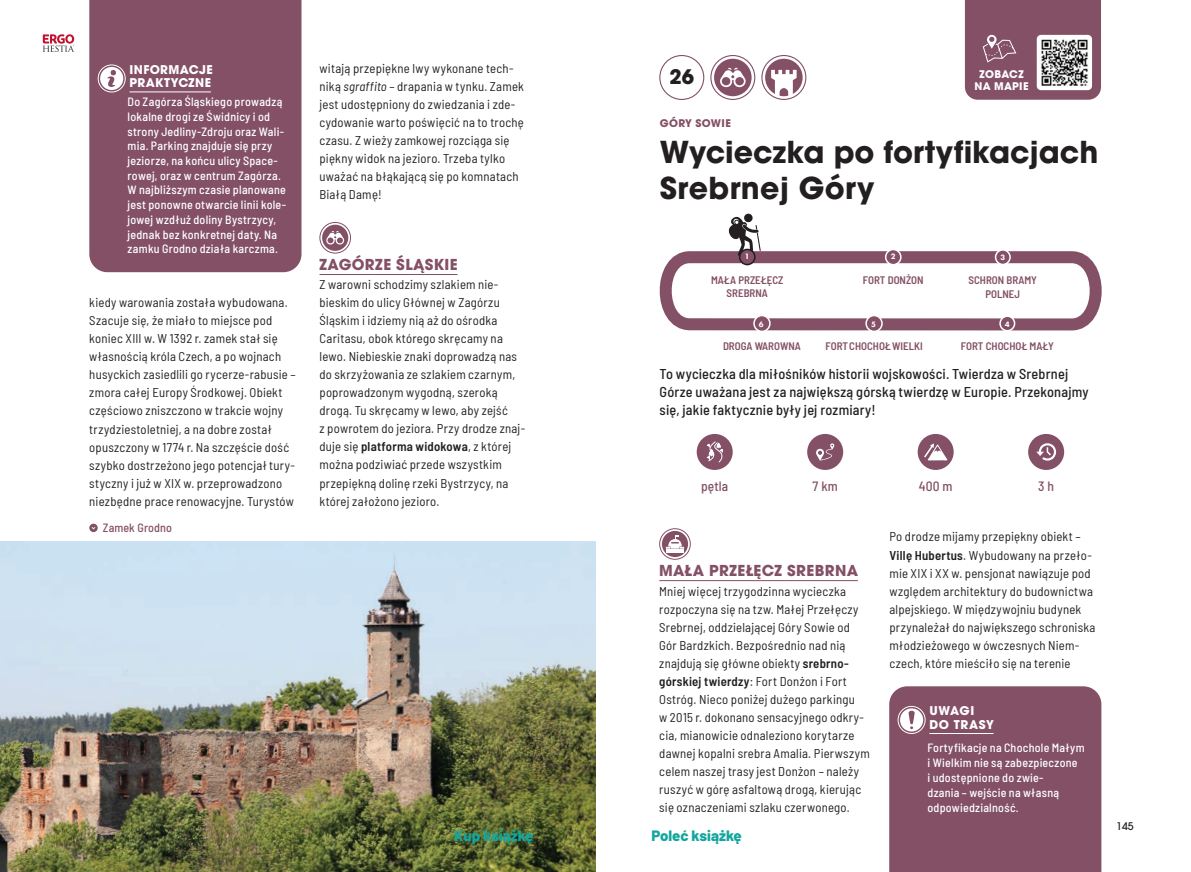
<style>
.page{position:relative;width:1191px;height:872px;background:#fff}
.page>*{position:absolute;margin:0;border:0;box-sizing:border-box;transform-origin:0 0}
.t1{font:700 30px/36px "ITC Avant Garde Pro";color:#231f20}
.t2{font:700 19.95px "ITC Avant Garde Pro";color:#231f20}
.t3{font:700 15px "ITC Avant Garde Pro";letter-spacing:.025em;color:#835065}
.t4{font:800 15px "Barlow";color:#13a69e}
.t5{font:500 semi-condensed 14.25px/18px "Barlow";letter-spacing:.015em;color:#231f20}
.t6{font:500 semi-condensed 13.5px "Barlow";letter-spacing:.01em;color:#835065}
.t7{font:semi-condensed 12.75px/18px "Barlow";letter-spacing:.02em;color:#231f20}
.t8{font:500 semi-condensed 12px/14.7px "Barlow";letter-spacing:.02em;color:#fff}
.t9{font:700 12px/13.5px "ITC Avant Garde Pro";letter-spacing:.035em;color:#fff}
.t10{font:500 semi-condensed 12px "Barlow";letter-spacing:.01em;color:#835065}
.t11{font:600 semi-condensed 10.95px/13px "Barlow";color:#835065;text-align:center}
.t12{font:700 10.5px/12px "ITC Avant Garde Pro";letter-spacing:.03em;color:#fff;text-align:center}
.t13{font:700 10.5px "ITC Avant Garde Pro";letter-spacing:.03em;color:#835065}
.t14{font:500 10.5px "ITC Avant Garde Pro";color:#231f20}
.t15{font:800 8.1px "Futura PT";color:#fff}
.s1{font-style:italic}
.s2{font-weight:600}
</style>
<div class="page">
<svg style="left:43px;top:34px;width:31px;height:18px"></svg>
<hr style="left:659px;top:580px;width:199px;height:1px;background:#835065">
<svg style="left:662px;top:531px;width:26px;height:26px"></svg>
<div style="left:659px;top:528px;width:31px;height:31px;border:1px solid #835065;border-radius:50%"></div>
<svg style="left:666px;top:535px;width:18px;height:18px"></svg>
<hr style="left:319px;top:274px;width:138px;height:1px;background:#835065">
<div style="left:322px;top:225px;width:26px;height:26px;background:#835065;border-radius:50%"></div>
<div style="left:319px;top:222px;width:32px;height:31px;border:1px solid #835065;border-radius:50%"></div>
<svg style="left:326px;top:231px;width:18px;height:14px"></svg>
<div style="left:89px;top:0;width:212px;height:272px;background:#835065"></div>
<hr style="left:129px;top:92px;width:82px;height:1px;background:#fff">
<div style="left:100px;top:67px;width:23px;height:23px;background:#fff;border-radius:50%"></div>
<div style="left:98px;top:65px;width:28px;height:27px;border:1px solid #fff;border-radius:50%"></div>
<svg style="left:107px;top:70px;width:9px;height:17px"></svg>
<img style="left:0;top:541px;width:595px;height:331px">
<svg style="left:659px;top:246px;width:443px;height:85px"></svg>
<div style="left:885px;top:249px;width:15px;height:16px;background:#835065;border-radius:50%"></div>
<div style="left:885px;top:249px;width:16px;height:16px;border:2px solid #fff;border-radius:50%"></div>
<div style="left:995px;top:250px;width:15px;height:14px;background:#835065;border-radius:50%"></div>
<div style="left:994px;top:249px;width:16px;height:16px;border:2px solid #fff;border-radius:50%"></div>
<div style="left:1000px;top:316px;width:14px;height:15px;background:#835065;border-radius:50%"></div>
<div style="left:999px;top:315px;width:16px;height:16px;border:2px solid #fff;border-radius:50%"></div>
<div style="left:866px;top:315px;width:16px;height:16px;background:#835065;border-radius:50%"></div>
<div style="left:865px;top:315px;width:17px;height:17px;border:2px solid #fff;border-radius:50%"></div>
<div style="left:754px;top:315px;width:16px;height:16px;background:#835065;border-radius:50%"></div>
<div style="left:753px;top:315px;width:17px;height:17px;border:2px solid #fff;border-radius:50%"></div>
<svg style="left:727px;top:213px;width:33px;height:43px"></svg>
<div style="left:739px;top:249px;width:16px;height:16px;background:#835065;border-radius:50%"></div>
<div style="left:739px;top:249px;width:16px;height:16px;border:2px solid #231f20;border-radius:50%"></div>
<div style="left:696px;top:434px;width:36px;height:36px;background:#835065;border-radius:50%"></div>
<svg style="left:706px;top:441px;width:16px;height:22px"></svg>
<div style="left:807px;top:434px;width:36px;height:36px;background:#835065;border-radius:50%"></div>
<svg style="left:816px;top:443px;width:18px;height:17px"></svg>
<div style="left:917px;top:434px;width:36px;height:36px;background:#835065;border-radius:50%"></div>
<svg style="left:924px;top:443px;width:23px;height:17px"></svg>
<div style="left:1028px;top:434px;width:36px;height:36px;background:#835065;border-radius:50%"></div>
<svg style="left:1036px;top:443px;width:20px;height:17px"></svg>
<div style="left:659px;top:55px;width:45px;height:45px;border:1px solid #835065;border-radius:50%"></div>
<div style="left:889px;top:686px;width:212px;height:186px;background:#835065"></div>
<div style="left:714px;top:59px;width:37px;height:37px;background:#835065;border-radius:50%"></div>
<div style="left:710px;top:55px;width:45px;height:45px;border:1px solid #835065;border-radius:50%"></div>
<svg style="left:720px;top:68px;width:26px;height:19px"></svg>
<div style="left:765px;top:59px;width:37px;height:37px;background:#835065;border-radius:50%"></div>
<div style="left:761px;top:55px;width:45px;height:45px;border:1px solid #835065;border-radius:50%"></div>
<svg style="left:771px;top:70px;width:25px;height:26px"></svg>
<svg style="left:89px;top:523px;width:9px;height:9px"></svg>
<svg style="left:965px;top:0;width:136px;height:100px;background:#8d6777"></svg>
<p class="t9" style="left:129px;top:62px;width:85px">INFORMACJE<br>PRAKTYCZNE</p>
<p class="t8" style="left:128px;top:94px;width:160px">Do Zagórza Śląskiego prowadzą lokalne drogi ze Świdnicy i od strony Jedliny-Zdroju oraz Wali&shy;mia. Parking znajduje się przy jeziorze, na końcu ulicy Space&shy;rowej, oraz w centrum Zagórza.<br>W najbliższym czasie planowane jest ponowne otwarcie linii kole&shy;jowej wzdłuż doliny Bystrzycy, jednak bez konkretnej daty. Na zamku Grodno działa karczma.</p>
<p class="t7" style="left:89px;top:293px;width:208px">kiedy warowania została wybudowana.<br>Szacuje się, że miało to miejsce pod koniec XIII w. W 1392 r. zamek stał się własnością króla Czech, a po wojnach husyckich zasiedlili go rycerze-rabusie – zmora całej Europy Środkowej. Obiekt częściowo zniszczono w trakcie wojny trzydziestoletniej, a na dobre został opuszczony w 1774 r. Na szczęście dość szybko dostrzeżono jego potencjał tury&shy;styczny i już w XIX w. przeprowadzono niezbędne prace renowacyjne. Turystów</p>
<p class="t10" style="left:103px;top:519px;width:71px">Zamek Grodno</p>
<p class="t7" style="left:319px;top:59px;width:206px">witają przepiękne lwy wykonane tech&shy;niką <span class="s1">sgraffito</span> – drapania w tynku. Zamek jest udostępniony do zwiedzania i zde&shy;cydowanie warto poświęcić na to trochę czasu. Z wieży zamkowej rozciąga się piękny widok na jezioro. Trzeba tylko uważać na błąkającą się po komnatach Białą Damę!</p>
<p class="t3" style="left:319px;top:254px;width:140px">ZAGÓRZE ŚLĄSKIE</p>
<p class="t7" style="left:319px;top:275px;width:207px">Z warowni schodzimy szlakiem nie&shy;bieskim do ulicy Głównej w Zagórzu Śląskim i idziemy nią aż do ośrodka Caritasu, obok którego skręcamy na lewo. Niebieskie znaki doprowadzą nas do skrzyżowania ze szlakiem czarnym, poprowadzonym wygodną, szeroką drogą. Tu skręcamy w lewo, aby zejść<br>z powrotem do jeziora. Przy drodze znaj&shy;duje się <span class="s2">platforma widokowa</span>, z której można podziwiać przede wszystkim przepiękną dolinę rzeki Bystrzycy, na której założono jezioro.</p>
<h2 class="t2" style="left:669px;top:63px;width:26px">26</h2>
<p class="t12" style="left:974px;top:68px;width:56px">ZOBACZ<br>NA MAPIE</p>
<p class="t13" style="left:659px;top:116px;width:73px">GÓRY SOWIE</p>
<h1 class="t1" style="left:659px;top:134px;width:440px">Wycieczka po fortyfikacjach<br>Srebrnej Góry</h1>
<p class="t15" style="left:745px;top:251px;width:6px">1</p>
<p class="t15" style="left:890px;top:251px;width:6px">2</p>
<p class="t15" style="left:1000px;top:252px;width:6px">3</p>
<p class="t11" style="left:711px;top:273px;width:74px">MAŁA PRZEŁĘCZ<br>SREBRNA</p>
<p class="t11" style="left:862px;top:273px;width:62px">FORT DONŻON</p>
<p class="t11" style="left:968px;top:273px;width:70px">SCHRON BRAMY<br>POLNEJ</p>
<p class="t15" style="left:759px;top:319px;width:6px">6</p>
<p class="t15" style="left:871px;top:319px;width:6px">5</p>
<p class="t15" style="left:1005px;top:319px;width:6px">4</p>
<p class="t11" style="left:723px;top:339px;width:79px">DROGA WAROWNA</p>
<p class="t11" style="left:825px;top:339px;width:99px">FORT CHOCHOŁ WIELKI</p>
<p class="t11" style="left:960px;top:339px;width:94px">FORT CHOCHOŁ MAŁY</p>
<p class="t5" style="left:659px;top:364px;width:430px">To wycieczka dla miłośników historii wojskowości. Twierdza w Srebrnej<br>Górze uważana jest za największą górską twierdzę w Europie. Przekonajmy się, jakie faktycznie były jej rozmiary!</p>
<p class="t6" style="left:701px;top:476px;width:29px">pętla</p>
<p class="t6" style="left:812px;top:476px;width:27px">7 km</p>
<p class="t6" style="left:918px;top:476px;width:35px">400 m</p>
<p class="t6" style="left:1038px;top:476px;width:17px">3 h</p>
<p class="t3" style="left:659px;top:560px;width:200px">MAŁA PRZEŁĘCZ SREBRNA</p>
<p class="t7" style="left:659px;top:581px;width:212px">Mniej więcej trzygodzinna wycieczka rozpoczyna się na tzw. Małej Przełęczy Srebrnej, oddzielającej Góry Sowie od Gór Bardzkich. Bezpośrednio nad nią znajdują się główne obiekty <span class="s2">srebrno&shy;górskiej twierdzy</span>: Fort Donżon i Fort Ostróg. Nieco poniżej dużego parkingu<br>w 2015 r. dokonano sensacyjnego odkry&shy;cia, mianowicie odnaleziono korytarze dawnej kopalni srebra Amalia. Pierwszym celem naszej trasy jest Donżon – należy ruszyć w górę asfaltową drogą, kierując się oznaczeniami szlaku czerwonego.</p>
<p class="t7" style="left:889px;top:527px;width:207px">Po drodze mijamy przepiękny obiekt – <span class="s2">Villę Hubertus</span>. Wybudowany na przeło&shy;mie XIX i XX w. pensjonat nawiązuje pod względem architektury do budownictwa alpejskiego. W międzywojniu budynek przynależał do największego schroniska młodzieżowego w ówczesnych Niem&shy;czech, które mieściło się na terenie</p>
<p class="t9" style="left:929px;top:704px;width:66px">UWAGI<br>DO TRASY</p>
<p class="t8" style="left:927px;top:739px;width:159px">Fortyfikacje na Chochole Małym i Wielkim nie są zabezpieczone<br>i udostępnione do zwie-<br>dzania – wejście na własną odpowiedzialność.</p>
<p class="t4" style="left:454px;top:824px;width:81px">Kup książkę</p>
<p class="t4" style="left:651px;top:824px;width:91px">Poleć książkę</p>
<p class="t14" style="left:1116px;top:819px;width:19px">145</p>
</div>
